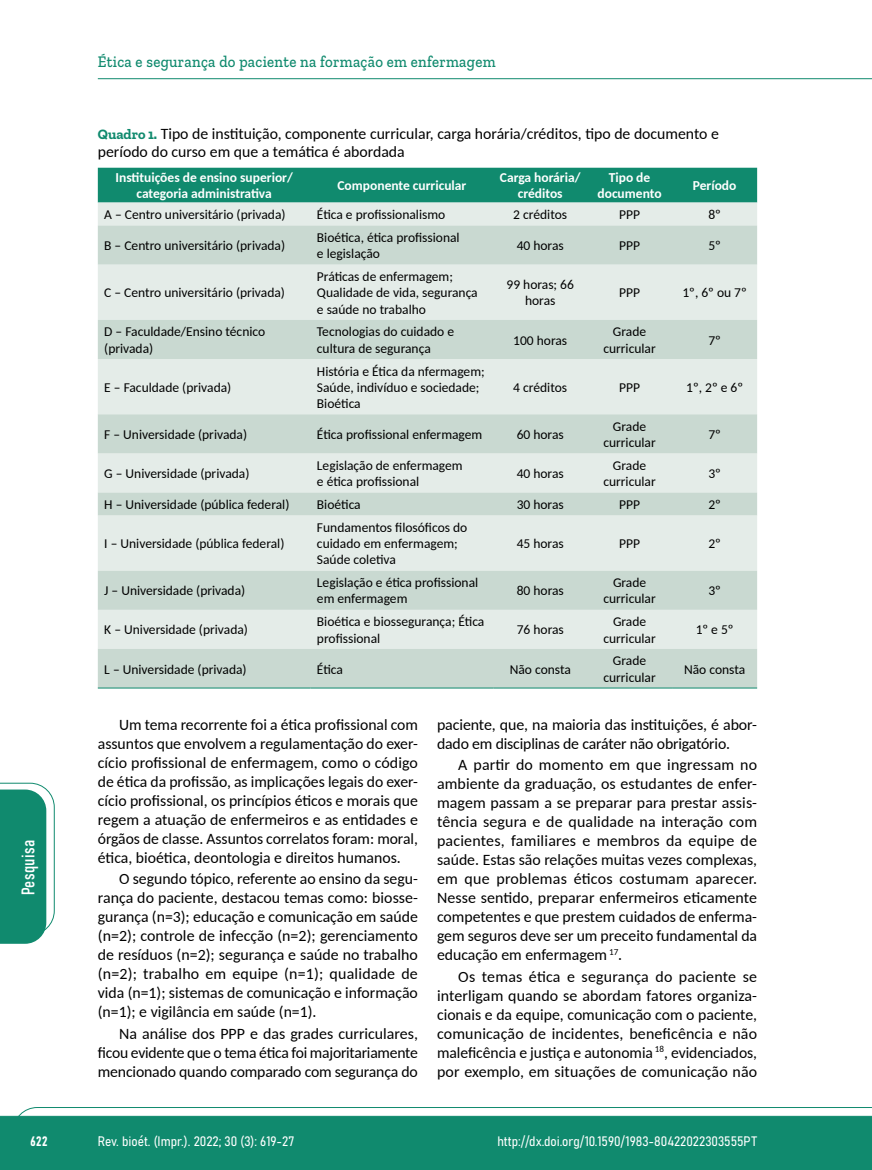
<style>
.page{position:relative;width:872px;height:1170px;background:#fff}
.page>*{position:absolute;margin:0;border:0;box-sizing:border-box;transform-origin:0 0}
.t1{font:18px "Bahnschrift";letter-spacing:.02em;color:#fff}
.t2{font:500 16.5px "Zilla Slab";letter-spacing:.02em;color:#108a6e;scale:.9 1}
.t3{font:15.75px/19px "Carlito";color:#000;text-align:justify}
.t4{font:13.5px/16.2px "Carlito";color:#000}
.t5{font:700 13.5px/16.2px "Carlito";color:#fff;text-align:center}
.t6{font:13.5px "Bahnschrift";color:#fff}
.s1{font-family:"Zilla Slab";font-weight:700;font-size:14.25px;color:#108a6e}
</style>
<div class="page">
<svg style="left:12px;top:1107px;width:860px;height:62px;background:#2e9880"></svg>
<hr style="left:98px;top:78px;width:774px;height:1px;background:#108a6e">
<div style="left:98px;top:168px;width:659px;height:34px;background:#108a6e"></div>
<div style="left:98px;top:202px;width:659px;height:23px;background:#e4ece8"></div>
<svg style="left:98px;top:225px;width:659px;height:462px;background:#d7e3dd"></svg>
<hr style="left:98px;top:687px;width:212px;height:1px;background:#108a6e">
<hr style="left:310px;top:687px;width:183px;height:1px;background:#108a6e">
<hr style="left:493px;top:687px;width:94px;height:1px;background:#108a6e">
<hr style="left:587px;top:687px;width:85px;height:1px;background:#108a6e">
<hr style="left:672px;top:687px;width:85px;height:1px;background:#108a6e">
<svg style="left:0;top:782px;width:55px;height:161px"></svg>
<p class="t2" style="left:98px;top:53px;width:443px">Ética e segurança do paciente na formação em enfermagem</p>
<p class="t3" style="left:98px;top:124px;width:622px;line-height:18px"><span class="s1">Quadro 1.</span> Tipo de instituição, componente curricular, carga horária/créditos, tipo de documento e período do curso em que a temática é abordada</p>
<p class="t5" style="left:115px;top:169px;width:179px">Instituições de ensino superior/ categoria administrativa</p>
<p class="t5" style="left:337px;top:177px;width:130px">Componente curricular</p>
<p class="t5" style="left:500px;top:169px;width:82px">Carga horária/ créditos</p>
<p class="t5" style="left:597px;top:169px;width:66px">Tipo de documento</p>
<p class="t5" style="left:693px;top:177px;width:45px">Período</p>
<p class="t4" style="left:104px;top:206px;width:183px">A – Centro universitário (privada)</p>
<p class="t4" style="left:317px;top:206px;width:130px">Ética e profissionalismo</p>
<p class="t4" style="left:513px;top:206px;width:55px">2 créditos</p>
<p class="t4" style="left:619px;top:206px;width:22px">PPP</p>
<p class="t4" style="left:708px;top:206px;width:14px">8º</p>
<p class="t4" style="left:104px;top:237px;width:182px">B – Centro universitário (privada)</p>
<p class="t4" style="left:317px;top:229px;width:144px">Bioética, ética profissional e legislação</p>
<p class="t4" style="left:516px;top:237px;width:49px">40 horas</p>
<p class="t4" style="left:619px;top:237px;width:22px">PPP</p>
<p class="t4" style="left:708px;top:237px;width:14px">5º</p>
<p class="t4" style="left:104px;top:284px;width:182px">C – Centro universitário (privada)</p>
<p class="t4" style="left:317px;top:268px;width:162px">Práticas de enfermagem;<br>Qualidade de vida, segurança e saúde no trabalho</p>
<p class="t4" style="left:506px;top:276px;width:69px;text-align:center">99 horas; 66 horas</p>
<p class="t4" style="left:619px;top:284px;width:22px">PPP</p>
<p class="t4" style="left:682px;top:284px;width:66px">1º, 6º ou 7º</p>
<p class="t4" style="left:104px;top:323px;width:162px">D – Faculdade/Ensino técnico (privada)</p>
<p class="t4" style="left:317px;top:323px;width:139px">Tecnologias do cuidado e cultura de segurança</p>
<p class="t4" style="left:513px;top:331px;width:55px">100 horas</p>
<p class="t4" style="left:603px;top:323px;width:54px;text-align:center">Grade curricular</p>
<p class="t4" style="left:708px;top:331px;width:14px">7º</p>
<p class="t4" style="left:104px;top:378px;width:129px">E – Faculdade (privada)</p>
<p class="t4" style="left:317px;top:362px;width:169px">História e Ética da nfermagem;<br>Saúde, indivíduo e sociedade;<br>Bioética</p>
<p class="t4" style="left:513px;top:378px;width:55px">4 créditos</p>
<p class="t4" style="left:619px;top:378px;width:22px">PPP</p>
<p class="t4" style="left:686px;top:378px;width:58px">1º, 2º e 6º</p>
<p class="t1" style="left:15px;top:895px;width:57px;rotate:-90deg">Pesquisa</p>
<p class="t4" style="left:104px;top:425px;width:144px">F – Universidade (privada)</p>
<p class="t4" style="left:317px;top:425px;width:167px">Ética profissional enfermagem</p>
<p class="t4" style="left:516px;top:425px;width:49px">60 horas</p>
<p class="t4" style="left:603px;top:417px;width:54px;text-align:center">Grade curricular</p>
<p class="t4" style="left:708px;top:425px;width:14px">7º</p>
<p class="t4" style="left:104px;top:465px;width:147px">G – Universidade (privada)</p>
<p class="t4" style="left:317px;top:456px;width:147px">Legislação de enfermagem e ética profissional</p>
<p class="t4" style="left:516px;top:465px;width:49px">40 horas</p>
<p class="t4" style="left:603px;top:456px;width:54px;text-align:center">Grade curricular</p>
<p class="t4" style="left:708px;top:465px;width:14px">3º</p>
<p class="t4" style="left:104px;top:496px;width:187px">H – Universidade (pública federal)</p>
<p class="t4" style="left:317px;top:496px;width:45px">Bioética</p>
<p class="t4" style="left:516px;top:496px;width:49px">30 horas</p>
<p class="t4" style="left:619px;top:496px;width:22px">PPP</p>
<p class="t4" style="left:708px;top:496px;width:14px">2º</p>
<p class="t4" style="left:104px;top:535px;width:182px">I – Universidade (pública federal)</p>
<p class="t4" style="left:317px;top:518px;width:152px">Fundamentos filosóficos do cuidado em enfermagem;<br>Saúde coletiva</p>
<p class="t4" style="left:517px;top:535px;width:49px">45 horas</p>
<p class="t4" style="left:619px;top:535px;width:22px">PPP</p>
<p class="t4" style="left:708px;top:535px;width:14px">2º</p>
<p class="t4" style="left:104px;top:582px;width:142px">J – Universidade (privada)</p>
<p class="t4" style="left:317px;top:574px;width:163px">Legislação e ética profissional em enfermagem</p>
<p class="t4" style="left:517px;top:582px;width:49px">80 horas</p>
<p class="t4" style="left:603px;top:574px;width:54px;text-align:center">Grade curricular</p>
<p class="t4" style="left:708px;top:582px;width:14px">3º</p>
<p class="t4" style="left:104px;top:621px;width:145px">K – Universidade (privada)</p>
<p class="t4" style="left:317px;top:613px;width:169px">Bioética e biossegurança; Ética profissional</p>
<p class="t4" style="left:517px;top:621px;width:49px">76 horas</p>
<p class="t4" style="left:603px;top:613px;width:54px;text-align:center">Grade curricular</p>
<p class="t4" style="left:695px;top:621px;width:39px">1º e 5º</p>
<p class="t4" style="left:104px;top:660px;width:144px">L – Universidade (privada)</p>
<p class="t4" style="left:317px;top:660px;width:28px">Ética</p>
<p class="t4" style="left:510px;top:660px;width:63px">Não consta</p>
<p class="t4" style="left:603px;top:652px;width:54px;text-align:center">Grade curricular</p>
<p class="t4" style="left:684px;top:660px;width:63px">Não consta</p>
<p class="t3" style="left:98px;top:714px;width:322px;text-indent:21px">Um tema recorrente foi a ética profissional com assuntos que envolvem a regulamentação do exer&shy;cício profissional de enfermagem, como o código de ética da profissão, as implicações legais do exer&shy;cício profissional, os princípios éticos e morais que regem a atuação de enfermeiros e as entidades e órgãos de classe. Assuntos correlatos foram: moral, ética, bioética, deontologia e direitos humanos.</p>
<p class="t3" style="left:98px;top:868px;width:322px;text-indent:21px">O segundo tópico, referente ao ensino da segu&shy;rança do paciente, destacou temas como: biosse&shy;gurança (n=3); educação e comunicação em saúde (n=2); controle de infecção (n=2); gerenciamento de resíduos (n=2); segurança e saúde no trabalho (n=2); trabalho em equipe (n=1); qualidade de vida (n=1); sistemas de comunicação e informação (n=1); e vigilância em saúde (n=1).</p>
<p class="t3" style="left:98px;top:1022px;width:322px;text-indent:21px">Na análise dos PPP e das grades curriculares, ficou evidente que o tema ética foi majoritariamente mencionado quando comparado com segurança do</p>
<p class="t3" style="left:437px;top:714px;width:321px">paciente, que, na maioria das instituições, é abor&shy;dado em disciplinas de caráter não obrigatório.</p>
<p class="t3" style="left:437px;top:754px;width:321px;text-indent:21px">A partir do momento em que ingressam no ambiente da graduação, os estudantes de enfer&shy;magem passam a se preparar para prestar assis&shy;tência segura e de qualidade na interação com pacientes, familiares e membros da equipe de saúde. Estas são relações muitas vezes complexas, em que problemas éticos costumam aparecer.<br>Nesse sentido, preparar enfermeiros eticamente competentes e que prestem cuidados de enferma&shy;gem seguros deve ser um preceito fundamental da educação em enfermagem <sup>17</sup>.</p>
<p class="t3" style="left:437px;top:965px;width:321px;text-indent:21px">Os temas ética e segurança do paciente se interligam quando se abordam fatores organiza&shy;cionais e da equipe, comunicação com o paciente, comunicação de incidentes, beneficência e não maleficência e justiça e autonomia <sup>18</sup>, evidenciados, por exemplo, em situações de comunicação não</p>
<p class="t6" style="left:31px;top:1130px;width:18px">622</p>
<p class="t6" style="left:98px;top:1131px;width:198px">Rev. bioét. (Impr.). 2022; 30 (3): 619-27</p>
<p class="t6" style="left:497px;top:1131px;width:261px">http://dx.doi.org/10.1590/1983-80422022303555PT</p>
</div>
